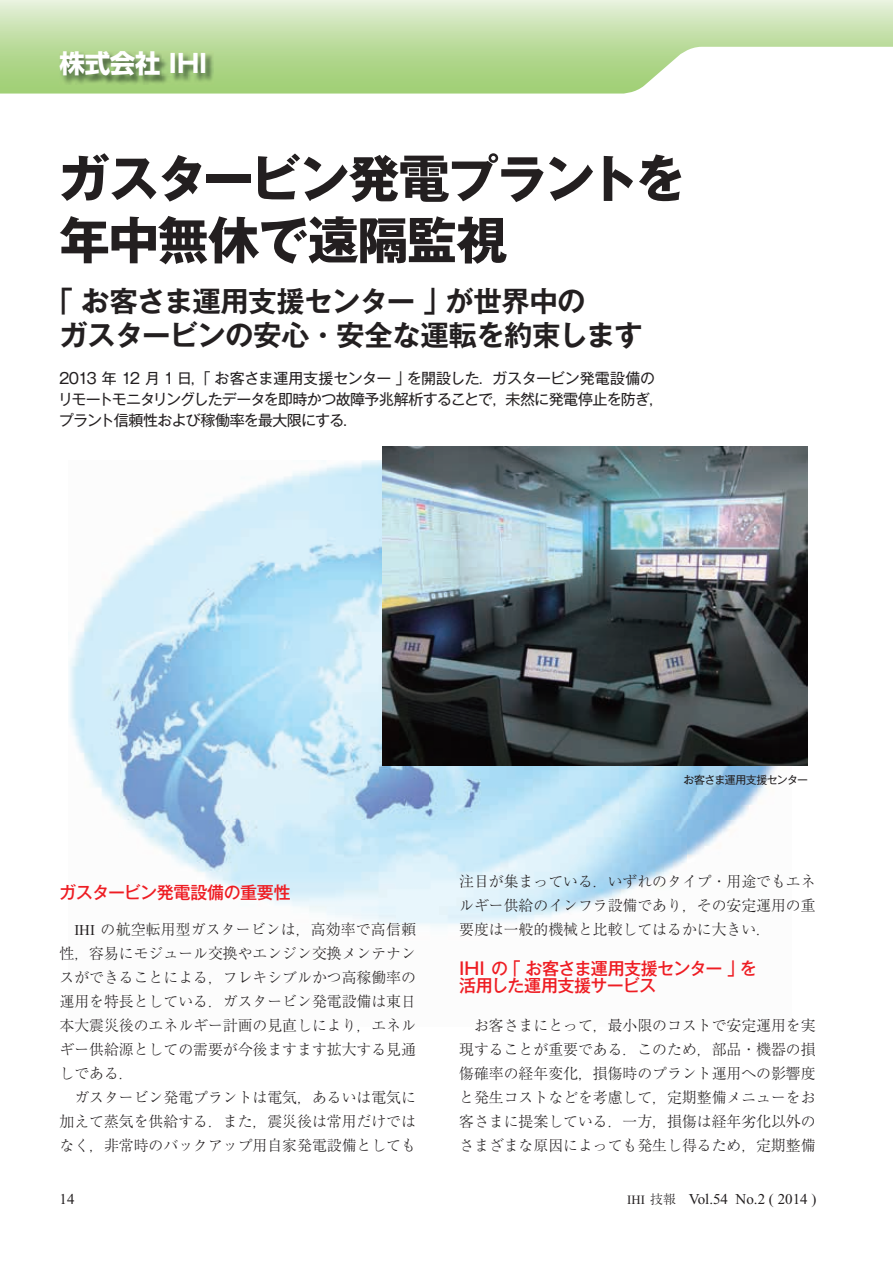
<style>
.page{position:relative;width:893px;height:1263px;background:#fff}
.page>*{position:absolute;margin:0;border:0;box-sizing:border-box;transform-origin:0 0}
.t1{font:700 51px/61.5px "Gothic MB101 Pro";letter-spacing:-.04em;color:#231f20}
.t2{font:700 28.5px/34.5px "Gothic MB101 Pro De";letter-spacing:-.02em;color:#231f20}
.t3{font:700 25.5px "Shin Go Pro";letter-spacing:-.005em;color:#fff}
.t4{font:500 17.25px/17.2px "Gothic MB101 Pro";letter-spacing:-.035em;color:#ee1d23}
.t5{font:300 15px/24px "Ryumin Pro";color:#231f20;text-align:justify}
.t6{font:15px/21px "Gothic MB101 Pro";letter-spacing:-.045em;color:#231f20}
.t7{font:15px "Times New Roman";color:#231f20}
.t8{font:10.95px "Gothic MB101 Pro";letter-spacing:-.055em;color:#231f20}
.s1{font-family:"Times New Roman";font-weight:400}
.s2{font-size:12.75px}
.s3{font-family:"Ryumin Pro";font-weight:300;font-size:12.75px}
</style>
<div class="page">
<svg style="left:0;top:0;width:893px;height:94px;background:#cae3b2"></svg>
<img style="left:69px;top:460px;width:722px;height:467px">
<img style="left:382px;top:446px;width:426px;height:319px">
<img style="left:59px;top:51px;width:155px;height:34px">
<h3 class="t3" style="left:59px;top:44px;width:149px">株式会社 IHI</h3>
<h1 class="t1" style="left:59px;top:142px;width:629px">ガスタービン発電プラントを年中無休で遠隔監視</h1>
<h2 class="t2" style="left:59px;top:280px;width:585px;text-indent:-14px">「お客さま運用支援センター」が世界中の<br>ガスタービンの安心・安全な運転を約束します</h2>
<p class="t6" style="left:58px;top:366px;width:607px">2013 年 12 月 1 日，「お客さま運用支援センター」を開設した．ガスタービン発電設備のリモートモニタリングしたデータを即時かつ故障予兆解析することで，未然に発電停止を防ぎ，プラント信頼性および稼働率を最大限にする．</p>
<p class="t4" style="left:59px;top:882px;width:233px">ガスタービン発電設備の重要性</p>
<p class="t5" style="left:60px;top:916px;width:358px;text-indent:15px"><span class="s1">IHI</span> の航空転用型ガスタービンは，高効率で高信頼性，容易にモジュール交換やエンジン交換メンテナンスができることによる，フレキシブルかつ高稼働率の運用を特長としている．ガスタービン発電設備は東日本大震災後のエネルギー計画の見直しにより，エネルギー供給源としての需要が今後ますます拡大する見通しである．</p>
<p class="t5" style="left:60px;top:1084px;width:358px;text-indent:15px">ガスタービン発電プラントは電気，あるいは電気に加えて蒸気を供給する．また，震災後は常用だけではなく，非常時のバックアップ用自家発電設備としても</p>
<p class="t8" style="left:684px;top:770px;width:126px">お客さま運用支援センター</p>
<p class="t5" style="left:459px;top:868px;width:358px">注目が集まっている．いずれのタイプ・用途でもエネルギー供給のインフラ設備であり，その安定運用の重要度は一般的機械と比較してはるかに大きい．</p>
<p class="t4" style="left:459px;top:957px;width:299px">IHI の「お客さま運用支援センター」を活用した運用支援サービス</p>
<p class="t5" style="left:459px;top:1012px;width:358px;text-indent:15px">お客さまにとって，最小限のコストで安定運用を実現することが重要である．このため，部品・機器の損傷確率の経年変化，損傷時のプラント運用への影響度と発生コストなどを考慮して，定期整備メニューをお客さまに提案している．一方，損傷は経年劣化以外のさまざまな原因によっても発生し得るため，定期整備</p>
<p class="t7" style="left:60px;top:1191px;width:16px">14</p>
<p class="t7" style="left:627px;top:1191px;width:191px"><span class="s2">IHI</span> <span class="s3">技報　</span>Vol.54 No.2 ( 2014 )</p>
</div>
